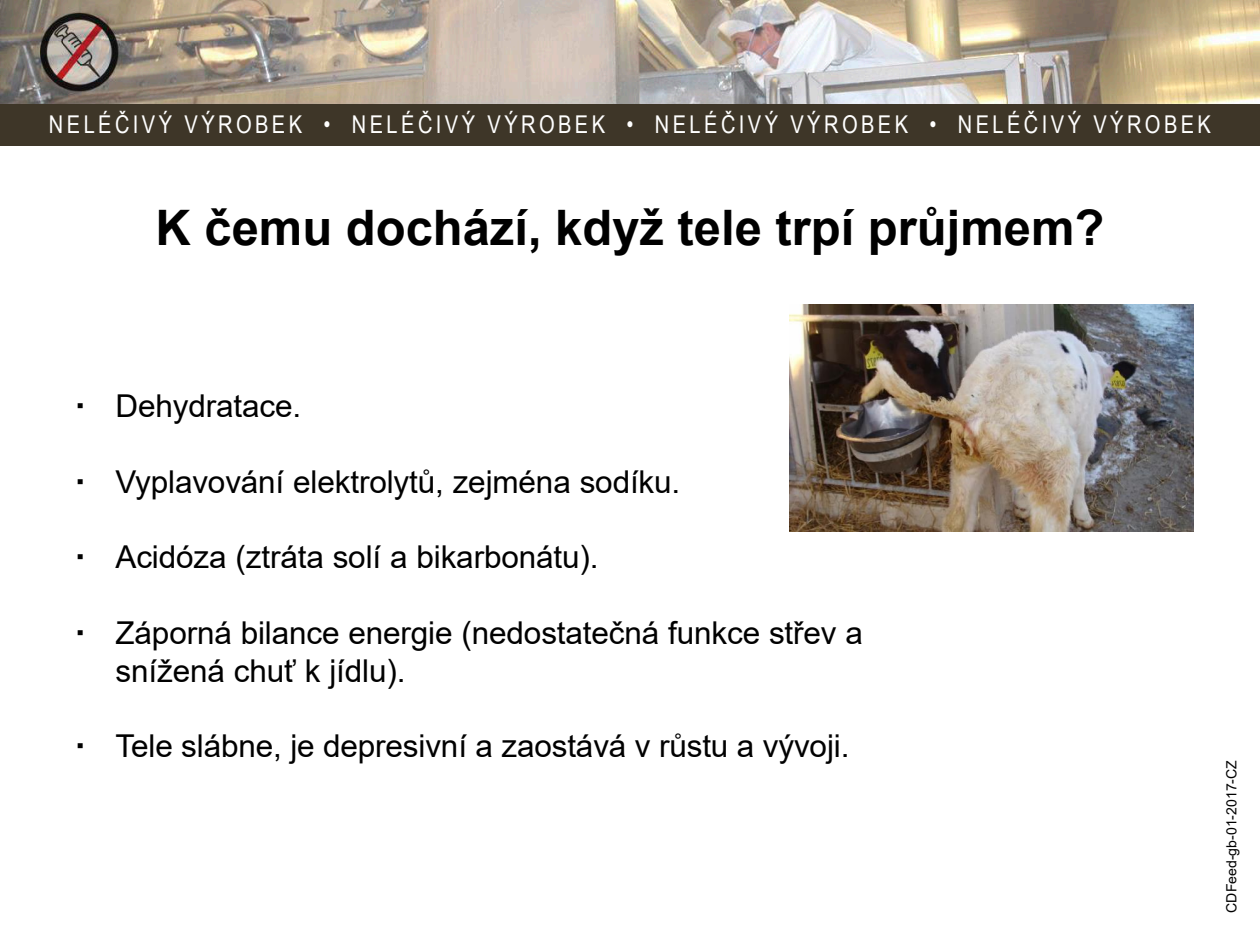
<style>
.page{position:relative;width:1260px;height:945px;background:#fff}
.page>*{position:absolute;margin:0;border:0;box-sizing:border-box;transform-origin:0 0}
.t1{font:700 49px "Arial";color:#000}
.t2{font:31.5px/37.8px "Arial";letter-spacing:-.005em;color:#000}
.t3{font:24.5px "Arial Narrow";letter-spacing:.14em;color:#fff}
.t4{font:14px "Arial";color:#000}
.s1{font-family:"MS UI Gothic"}
</style>
<div class="page">
<img style="left:0;top:0;width:1260px;height:104px">
<img style="left:789px;top:304px;width:405px;height:228px">
<div style="left:0;top:104px;width:1260px;height:42px;background:#3e3628"></div>
<p class="t3" style="left:49px;top:115px;width:1164px">NELÉČIVÝ VÝROBEK • NELÉČIVÝ VÝROBEK • NELÉČIVÝ VÝROBEK • NELÉČIVÝ VÝROBEK</p>
<h1 class="t1" style="left:156px;top:209px;width:950px">K čemu dochází, když tele trpí průjmem?</h1>
<p class="t2" style="left:76px;top:390px;width:227px"><span class="s1">▪</span> Dehydratace.</p>
<p class="t2" style="left:76px;top:466px;width:606px"><span class="s1">▪</span> Vyplavování elektrolytů, zejména sodíku.</p>
<p class="t2" style="left:76px;top:541px;width:524px"><span class="s1">▪</span> Acidóza (ztráta solí a bikarbonátu).</p>
<p class="t2" style="left:116px;top:617px;width:749px;text-indent:-39px"><span class="s1">▪</span> Záporná bilance energie (nedostatečná funkce střev a snížená chuť k jídlu).</p>
<p class="t2" style="left:76px;top:730px;width:775px"><span class="s1">▪</span> Tele slábne, je depresivní a zaostává v růstu a vývoji.</p>
<p class="t4" style="left:1226px;top:913px;width:154px;rotate:-90deg">CDFeed-gb-01-2017-CZ</p>
</div>
